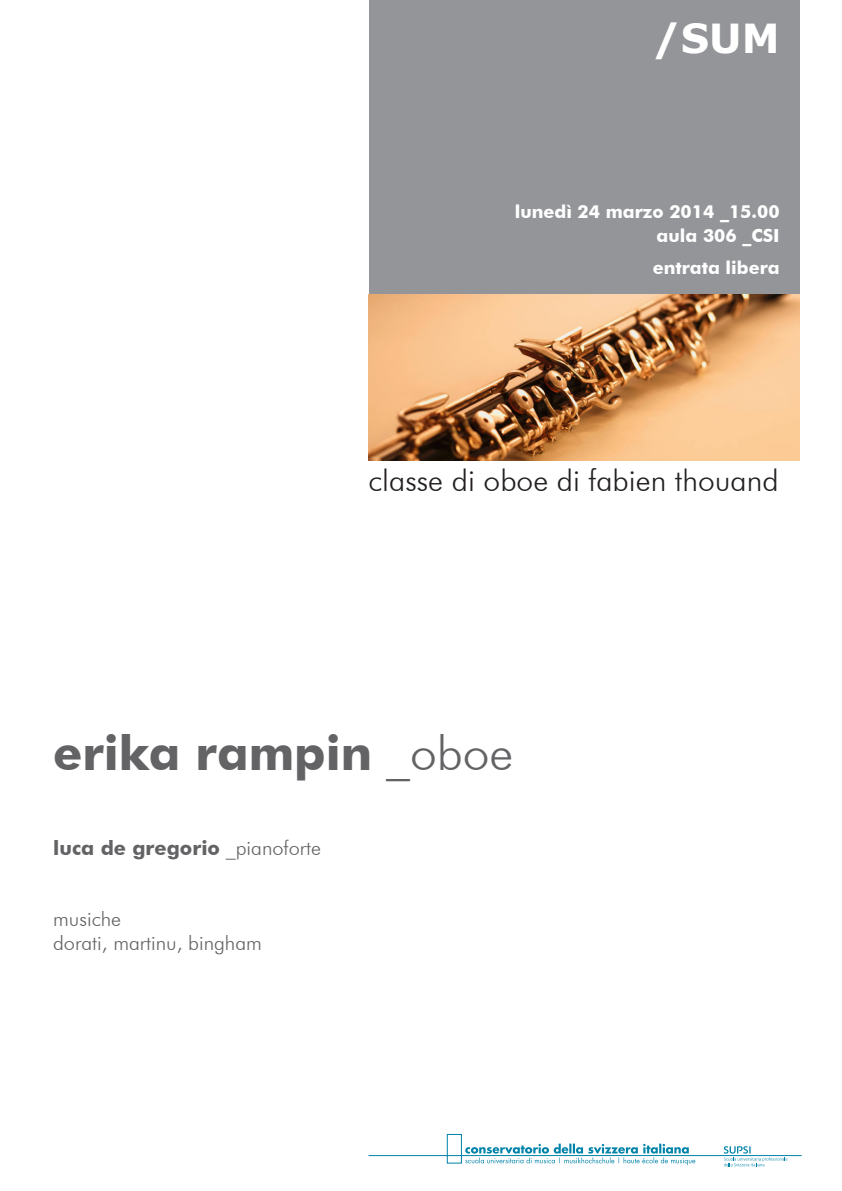
<style>
.page{position:relative;width:842px;height:1191px;background:#fff}
.page>*{position:absolute;margin:0;border:0;box-sizing:border-box;transform-origin:0 0}
.t1{font:700 48px "Futura BT";color:#636366}
.t2{font:700 40px "Verdana";color:#fff}
.t3{font:300 30px "Futura BT";color:#231f20}
.t4{font:300 20px/24px "Futura BT";color:#636366}
.t5{font:700 20px "Futura BT";color:#636366}
.t6{font:700 18px/24px "Futura BT";color:#fff;text-align:right}
.s1{font-weight:300}
</style>
<div class="page">
<div style="left:369px;top:0;width:430px;height:295px;background:#939598"></div>
<svg style="left:368px;top:1134px;width:434px;height:32px"></svg>
<img style="left:369px;top:295px;width:430px;height:165px">
<h2 class="t2" style="left:653px;top:10px;width:128px">/SUM</h2>
<p class="t6" style="left:515px;top:199px;width:266px">lunedì 24 marzo 2014 _15.00 aula 306 _CSI</p>
<p class="t6" style="left:653px;top:255px;width:128px">entrata libera</p>
<h3 class="t3" style="left:369px;top:462px;width:412px">classe di oboe di fabien thouand</h3>
<h1 class="t1" style="left:53px;top:724px;width:462px">erika rampin <span class="s1">_oboe</span></h1>
<p class="t5" style="left:53px;top:835px;width:269px">luca de gregorio <span class="s1">_pianoforte</span></p>
<p class="t4" style="left:53px;top:906px;width:210px">musiche<br>dorati, martinu, bingham</p>
</div>
